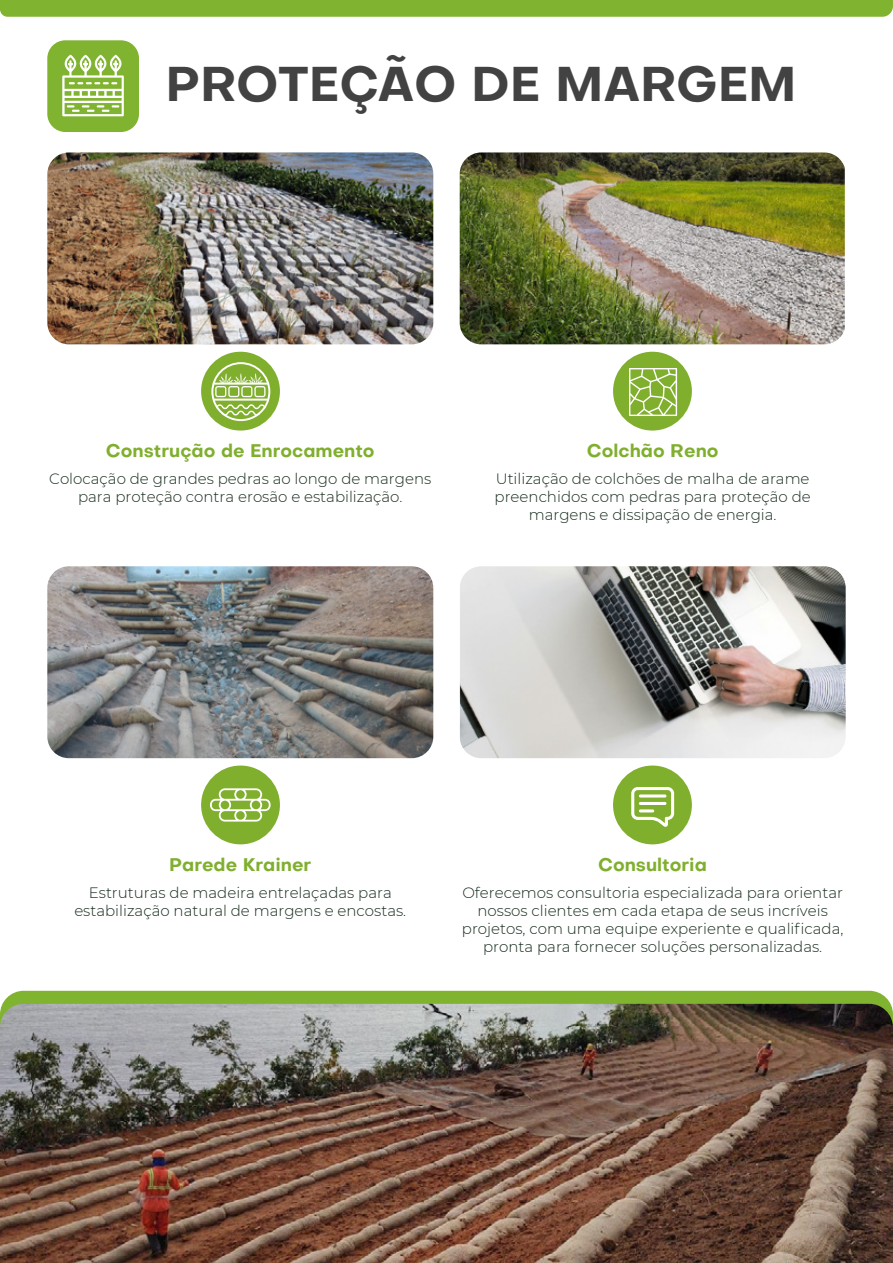
<style>
.page{position:relative;width:893px;height:1263px;background:#fff}
.page>*{position:absolute;margin:0;border:0;box-sizing:border-box;transform-origin:0 0}
.t1{font:700 48px "Objective";color:#424242}
.t2{font:700 18px "Objective";color:#80af2e}
.t3{font:300 15px/18px "Montserrat";color:#162b1b;text-align:center}
</style>
<div class="page">
<div style="left:201px;top:352px;width:79px;height:79px;background:#80af2e;border-radius:50%"></div>
<div style="left:613px;top:352px;width:79px;height:79px;background:#80af2e;border-radius:50%"></div>
<svg style="left:2px;top:991px;width:889px;height:13px;background:#81b333"></svg>
<div style="left:0;top:0;width:893px;height:17px;background:#80b32f"></div>
<img style="left:47px;top:152px;width:386px;height:192px">
<img style="left:460px;top:152px;width:385px;height:192px">
<img style="left:0;top:1004px;width:893px;height:259px">
<div style="left:47px;top:40px;width:92px;height:92px;background:#80b32f;border-radius:18px"></div>
<svg style="left:629px;top:368px;width:48px;height:48px"></svg>
<svg style="left:211px;top:362px;width:59px;height:59px"></svg>
<div style="left:201px;top:765px;width:79px;height:79px;background:#80af2e;border-radius:50%"></div>
<div style="left:613px;top:765px;width:79px;height:79px;background:#80af2e;border-radius:50%"></div>
<img style="left:47px;top:566px;width:386px;height:192px">
<img style="left:460px;top:566px;width:386px;height:192px">
<svg style="left:62px;top:55px;width:62px;height:61px"></svg>
<svg style="left:210px;top:788px;width:61px;height:33px"></svg>
<svg style="left:631px;top:787px;width:43px;height:40px"></svg>
<h1 class="t1" style="left:166px;top:50px;width:633px">PROTEÇÃO DE MARGEM</h1>
<p class="t2" style="left:106px;top:438px;width:270px">Construção de Enrocamento</p>
<p class="t3" style="left:49px;top:469px;width:384px">Colocação de grandes pedras ao longo de margens para proteção contra erosão e estabilização.</p>
<p class="t2" style="left:587px;top:438px;width:133px">Colchão Reno</p>
<p class="t3" style="left:495px;top:469px;width:318px">Utilização de colchões de malha de arame preenchidos com pedras para proteção de margens e dissipação de energia.</p>
<p class="t2" style="left:169px;top:852px;width:144px">Parede Krainer</p>
<p class="t2" style="left:598px;top:852px;width:110px">Consultoria</p>
<p class="t3" style="left:74px;top:883px;width:333px">Estruturas de madeira entrelaçadas para estabilização natural de margens e encostas.</p>
<p class="t3" style="left:462px;top:883px;width:383px">Oferecemos consultoria especializada para orientar nossos clientes em cada etapa de seus incríveis projetos, com uma equipe experiente e qualificada, pronta para fornecer soluções personalizadas.</p>
</div>
